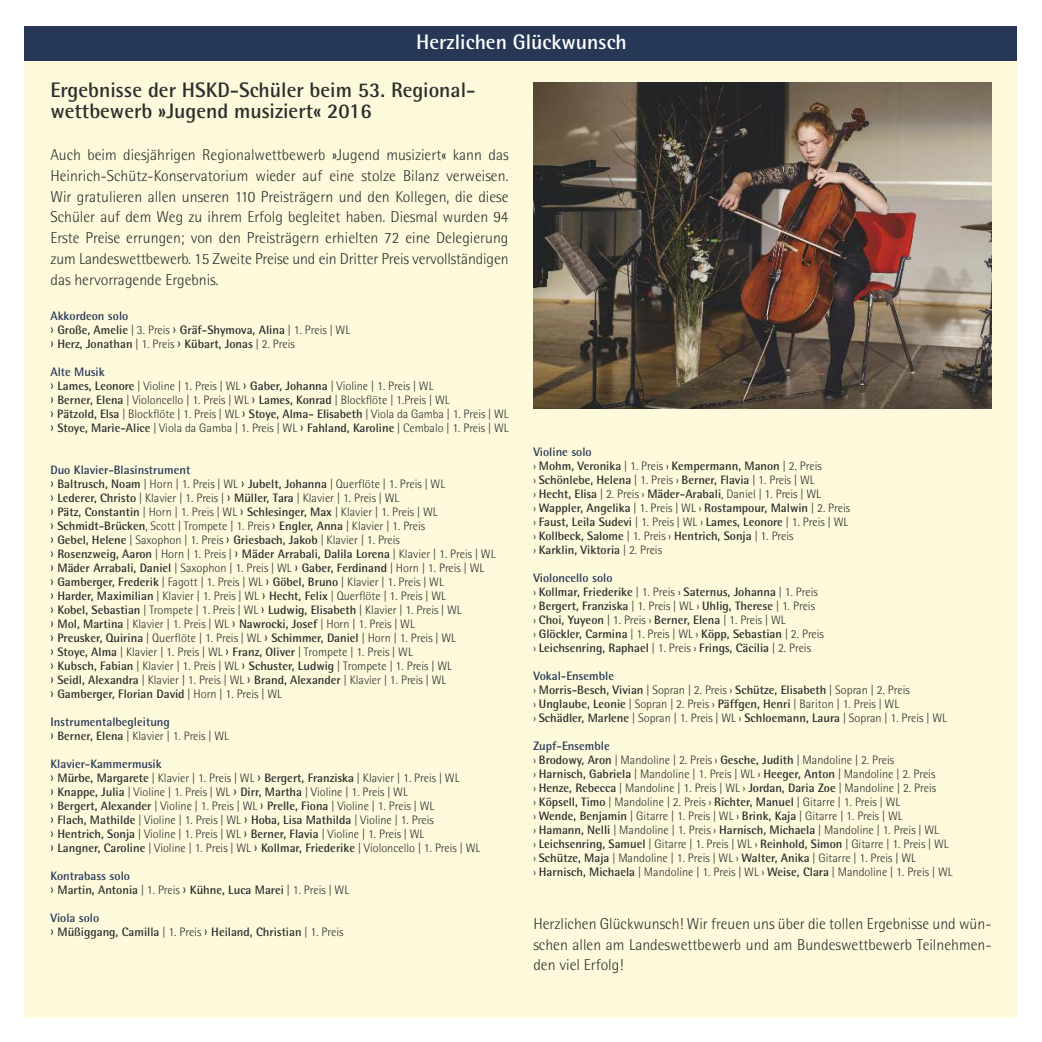
<style>
.page{position:relative;width:1042px;height:1042px;background:#fff}
.page>*{position:absolute;margin:0;border:0;box-sizing:border-box;transform-origin:0 0}
.t1{font:700 21px/20.8px "Rotis Semi Sans";color:#2e2e2e}
.t2{font:700 21px "Rotis Semi Sans";color:#fff}
.t3{font:300 15.75px/20.8px "Rotis Semi Sans";color:#2e2e2e;text-align:justify}
.t4{font:300 12.25px/14px "Rotis Semi Sans";color:#2e2e2e}
.t5{font:700 12.25px/14px "Rotis Semi Sans";color:#2e2e2e}
.t6{font:700 12.25px/14px "Rotis Semi Sans";color:#273756}
.s1{color:#273756}
.s2{font-weight:300;font-size:15.75px}
.s3{font-weight:300}
.s4{font-weight:700;color:#273756}
.s5{font-size:15.75px}
.s6{font-weight:700}
.s7{font-weight:300;font-size:15.75px;color:#2e2e2e}
.s8{color:#2e2e2e}
.s9{font-weight:300;color:#2e2e2e}
</style>
<div class="page">
<div style="left:25px;top:26px;width:992px;height:991px;background:#fdf9db"></div>
<div style="left:25px;top:26px;width:992px;height:35px;background:#273756"></div>
<img style="left:533px;top:83px;width:458px;height:326px">
<h1 class="t2" style="left:416px;top:34px;width:212px">Herzlichen Glückwunsch</h1>
<h1 class="t1" style="left:50px;top:82px;width:426px">Ergebnisse der HSKD-Schüler beim 53. Regional&shy;wettbewerb »Jugend musiziert« 2016</h1>
<p class="t3" style="left:50px;top:146px;width:460px">Auch beim diesjährigen Regionalwettbewerb »Jugend musiziert« kann das Heinrich-Schütz-Konservatorium wieder auf eine stolze Bilanz verweisen.<br>Wir gratulieren allen unseren 110 Preisträgern und den Kollegen, die diese Schüler auf dem Weg zu ihrem Erfolg begleitet haben. Diesmal wurden 94<br>Erste Preise errungen; von den Preisträgern erhielten 72 eine Delegierung zum Landeswettbewerb. 15 Zweite Preise und ein Dritter Preis vervollständigen das hervorragende Ergebnis.</p>
<p class="t5" style="left:50px;top:310px;width:301px"><span class="s1">Akkordeon solo<br></span><span class="s2">›</span> Große, Amelie <span class="s3">| 3. Preis</span> <span class="s2">›</span> Gräf-Shymova, Alina <span class="s3">| 1. Preis | WL </span><span class="s2">›</span> Herz, Jonathan <span class="s3">| 1. Preis</span> <span class="s2">›</span> Kübart, Jonas <span class="s3">| 2. Preis</span></p>
<p class="t4" style="left:50px;top:366px;width:460px"><span class="s4">Alte Musik<br></span><span class="s5">›</span> <span class="s6">Lames, Leonore</span> | Violine | 1. Preis | WL <span class="s5">›</span> <span class="s6">Gaber, Johanna</span> | Violine | 1. Preis | WL<br><span class="s5">›</span> <span class="s6">Berner, Elena</span> | Violoncello | 1. Preis | WL <span class="s5">›</span> <span class="s6">Lames, Konrad</span> | Blockflöte | 1.Preis | WL<br><span class="s5">›</span> <span class="s6">Pätzold, Elsa</span> | Blockflöte | 1. Preis | WL <span class="s5">›</span> <span class="s6">Stoye, Alma- Elisabeth</span> | Viola da Gamba | 1. Preis | WL <span class="s5">›</span> <span class="s6">Stoye, Marie-Alice</span> | Viola da Gamba | 1. Preis | WL <span class="s5">›</span> <span class="s6">Fahland, Karoline</span> | Cembalo | 1. Preis | WL</p>
<p class="t4" style="left:50px;top:464px;width:446px"><span class="s4">Duo Klavier-Blasinstrument<br></span><span class="s5">›</span> <span class="s6">Baltrusch, Noam</span> | Horn | 1. Preis | WL <span class="s5">›</span> <span class="s6">Jubelt, Johanna</span> | Querflöte | 1. Preis | WL<br><span class="s5">›</span> <span class="s6">Lederer, Christo</span> | Klavier | 1. Preis | <span class="s5">›</span> <span class="s6">Müller, Tara</span> | Klavier | 1. Preis | WL<br><span class="s5">›</span> <span class="s6">Pätz, Constantin</span> | Horn | 1. Preis | WL <span class="s5">›</span> <span class="s6">Schlesinger, Max</span> | Klavier | 1. Preis | WL<br><span class="s5">›</span> <span class="s6">Schmidt-Brücken</span>, Scott | Trompete | 1. Preis <span class="s5">›</span> <span class="s6">Engler, Anna</span> | Klavier | 1. Preis<br><span class="s5">›</span> <span class="s6">Gebel, Helene</span> | Saxophon | 1. Preis <span class="s5">›</span> <span class="s6">Griesbach, Jakob</span> | Klavier | 1. Preis<br><span class="s5">›</span> <span class="s6">Rosenzweig, Aaron</span> | Horn | 1. Preis | <span class="s5">›</span> <span class="s6">Mäder Arrabali, Dalila Lorena</span> | Klavier | 1. Preis | WL <span class="s5">›</span> <span class="s6">Mäder Arrabali, Daniel</span> | Saxophon | 1. Preis | WL <span class="s5">›</span> <span class="s6">Gaber, Ferdinand</span> | Horn | 1. Preis | WL<br><span class="s5">›</span> <span class="s6">Gamberger, Frederik</span> | Fagott | 1. Preis | WL <span class="s5">›</span> <span class="s6">Göbel, Bruno</span> | Klavier | 1. Preis | WL<br><span class="s5">›</span> <span class="s6">Harder, Maximilian</span> | Klavier | 1. Preis | WL <span class="s5">›</span> <span class="s6">Hecht, Felix</span> | Querflöte | 1. Preis | WL<br><span class="s5">›</span> <span class="s6">Kobel, Sebastian</span> | Trompete | 1. Preis | WL <span class="s5">›</span> <span class="s6">Ludwig, Elisabeth</span> | Klavier | 1. Preis | WL<br><span class="s5">›</span> <span class="s6">Mol, Martina</span> | Klavier | 1. Preis | WL <span class="s5">›</span> <span class="s6">Nawrocki, Josef</span> | Horn | 1. Preis | WL<br><span class="s5">›</span> <span class="s6">Preusker, Quirina</span> | Querflöte | 1. Preis | WL <span class="s5">›</span> <span class="s6">Schimmer, Daniel</span> | Horn | 1. Preis | WL<br><span class="s5">›</span> <span class="s6">Stoye, Alma</span> | Klavier | 1. Preis | WL <span class="s5">›</span> <span class="s6">Franz, Oliver</span> | Trompete | 1. Preis | WL<br><span class="s5">›</span> <span class="s6">Kubsch, Fabian</span> | Klavier | 1. Preis | WL <span class="s5">›</span> <span class="s6">Schuster, Ludwig</span> | Trompete | 1. Preis | WL<br><span class="s5">›</span> <span class="s6">Seidl, Alexandra</span> | Klavier | 1. Preis | WL <span class="s5">›</span> <span class="s6">Brand, Alexander</span> | Klavier | 1. Preis | WL<br><span class="s5">›</span> <span class="s6">Gamberger, Florian David</span> | Horn | 1. Preis | WL</p>
<p class="t6" style="left:50px;top:716px;width:180px">Instrumentalbegleitung<br><span class="s7">›</span> <span class="s8">Berner, Elena</span> <span class="s9">| Klavier | 1. Preis | WL</span></p>
<p class="t4" style="left:50px;top:758px;width:431px"><span class="s4">Klavier-Kammermusik<br></span><span class="s5">›</span> <span class="s6">Mürbe, Margarete</span> | Klavier | 1. Preis | WL <span class="s5">›</span> <span class="s6">Bergert, Franziska</span> | Klavier | 1. Preis | WL<br><span class="s5">›</span> <span class="s6">Knappe, Julia</span> | Violine | 1. Preis | WL <span class="s5">›</span> <span class="s6">Dirr, Martha</span> | Violine | 1. Preis | WL<br><span class="s5">›</span> <span class="s6">Bergert, Alexander</span> | Violine | 1. Preis | WL <span class="s5">›</span> <span class="s6">Prelle, Fiona</span> | Violine | 1. Preis | WL<br><span class="s5">›</span> <span class="s6">Flach, Mathilde</span> | Violine | 1. Preis | WL <span class="s5">›</span> <span class="s6">Hoba, Lisa Mathilda</span> | Violine | 1. Preis<br><span class="s5">›</span> <span class="s6">Hentrich, Sonja</span> | Violine | 1. Preis | WL <span class="s5">›</span> <span class="s6">Berner, Flavia</span> | Violine | 1. Preis | WL<br><span class="s5">›</span> <span class="s6">Langner, Caroline</span> | Violine | 1. Preis | WL <span class="s5">›</span> <span class="s6">Kollmar, Friederike</span> | Violoncello | 1. Preis | WL</p>
<p class="t5" style="left:50px;top:870px;width:300px"><span class="s1">Kontrabass solo<br></span><span class="s2">›</span> Martin, Antonia <span class="s3">| 1. Preis</span> <span class="s2">›</span> Kühne, Luca Marei <span class="s3">| 1. Preis | WL</span></p>
<p class="t5" style="left:50px;top:912px;width:294px"><span class="s1">Viola solo<br></span><span class="s2">›</span> Müßiggang, Camilla <span class="s3">| 1. Preis</span> <span class="s2">›</span> Heiland, Christian <span class="s3">| 1. Preis</span></p>
<p class="t5" style="left:533px;top:446px;width:318px"><span class="s1">Violine solo<br></span><span class="s3">›</span> Mohm, Veronika <span class="s3">| 1. Preis ›</span> Kempermann, Manon <span class="s3">| 2. Preis<br>›</span> Schönlebe, Helena <span class="s3">| 1. Preis ›</span> Berner, Flavia <span class="s3">| 1. Preis | WL<br>›</span> Hecht, Elisa <span class="s3">| 2. Preis ›</span> Mäder-Arabali<span class="s3">, Daniel | 1. Preis | WL<br>›</span> Wappler, Angelika <span class="s3">| 1. Preis | WL ›</span> Rostampour, Malwin <span class="s3">| 2. Preis ›</span> Faust, Leila Sudevi <span class="s3">| 1. Preis | WL ›</span> Lames, Leonore <span class="s3">| 1. Preis | WL ›</span> Kollbeck, Salome <span class="s3">| 1. Preis ›</span> Hentrich, Sonja <span class="s3">| 1. Preis<br>›</span> Karklin, Viktoria <span class="s3">| 2. Preis</span></p>
<p class="t5" style="left:533px;top:572px;width:292px"><span class="s1">Violoncello solo<br></span><span class="s3">›</span> Kollmar, Friederike <span class="s3">| 1. Preis ›</span> Saternus, Johanna <span class="s3">| 1. Preis<br>›</span> Bergert, Franziska <span class="s3">| 1. Preis | WL ›</span> Uhlig, Therese <span class="s3">| 1. Preis<br>›</span> Choi, Yuyeon <span class="s3">| 1. Preis ›</span> Berner, Elena <span class="s3">| 1. Preis | WL<br>›</span> Glöckler, Carmina <span class="s3">| 1. Preis | WL ›</span> Köpp, Sebastian <span class="s3">| 2. Preis ›</span> Leichsenring, Raphael <span class="s3">| 1. Preis ›</span> Frings, Cäcilia <span class="s3">| 2. Preis</span></p>
<p class="t4" style="left:533px;top:670px;width:415px"><span class="s4">Vokal-Ensemble<br></span>› <span class="s6">Morris-Besch, Vivian</span> | Sopran | 2. Preis › <span class="s6">Schütze, Elisabeth</span> | Sopran | 2. Preis<br>› <span class="s6">Unglaube, Leonie</span> | Sopran | 2. Preis › <span class="s6">Päffgen, Henri</span> | Bariton | 1. Preis | WL<br>› <span class="s6">Schädler, Marlene</span> | Sopran | 1. Preis | WL › <span class="s6">Schloemann, Laura</span> | Sopran | 1. Preis | WL</p>
<p class="t4" style="left:533px;top:740px;width:421px"><span class="s4">Zupf-Ensemble<br></span>› <span class="s6">Brodowy, Aron</span> | Mandoline | 2. Preis › <span class="s6">Gesche, Judith</span> | Mandoline | 2. Preis<br>› <span class="s6">Harnisch, Gabriela</span> | Mandoline | 1. Preis | WL › <span class="s6">Heeger, Anton</span> | Mandoline | 2. Preis<br>› <span class="s6">Henze, Rebecca</span> | Mandoline | 1. Preis | WL › <span class="s6">Jordan, Daria Zoe</span> | Mandoline | 2. Preis<br>› <span class="s6">Köpsell, Timo</span> | Mandoline | 2. Preis › <span class="s6">Richter, Manuel</span> | Gitarre | 1. Preis | WL<br>› <span class="s6">Wende, Benjamin</span> | Gitarre | 1. Preis | WL › <span class="s6">Brink, Kaja</span> | Gitarre | 1. Preis | WL<br>› <span class="s6">Hamann, Nelli</span> | Mandoline | 1. Preis › <span class="s6">Harnisch, Michaela</span> | Mandoline | 1. Preis | WL<br>› <span class="s6">Leichsenring, Samuel</span> | Gitarre | 1. Preis | WL › <span class="s6">Reinhold, Simon</span> | Gitarre | 1. Preis | WL › <span class="s6">Schütze, Maja</span> | Mandoline | 1. Preis | WL › <span class="s6">Walter, Anika</span> | Gitarre | 1. Preis | WL<br>› <span class="s6">Harnisch, Michaela</span> | Mandoline | 1. Preis | WL › <span class="s6">Weise, Clara</span> | Mandoline | 1. Preis | WL</p>
<p class="t3" style="left:533px;top:915px;width:460px">Herzlichen Glückwunsch! Wir freuen uns über die tollen Ergebnisse und wün&shy;schen allen am Landeswettbewerb und am Bundeswettbewerb Teilnehmen&shy;den viel Erfolg!</p>
</div>
